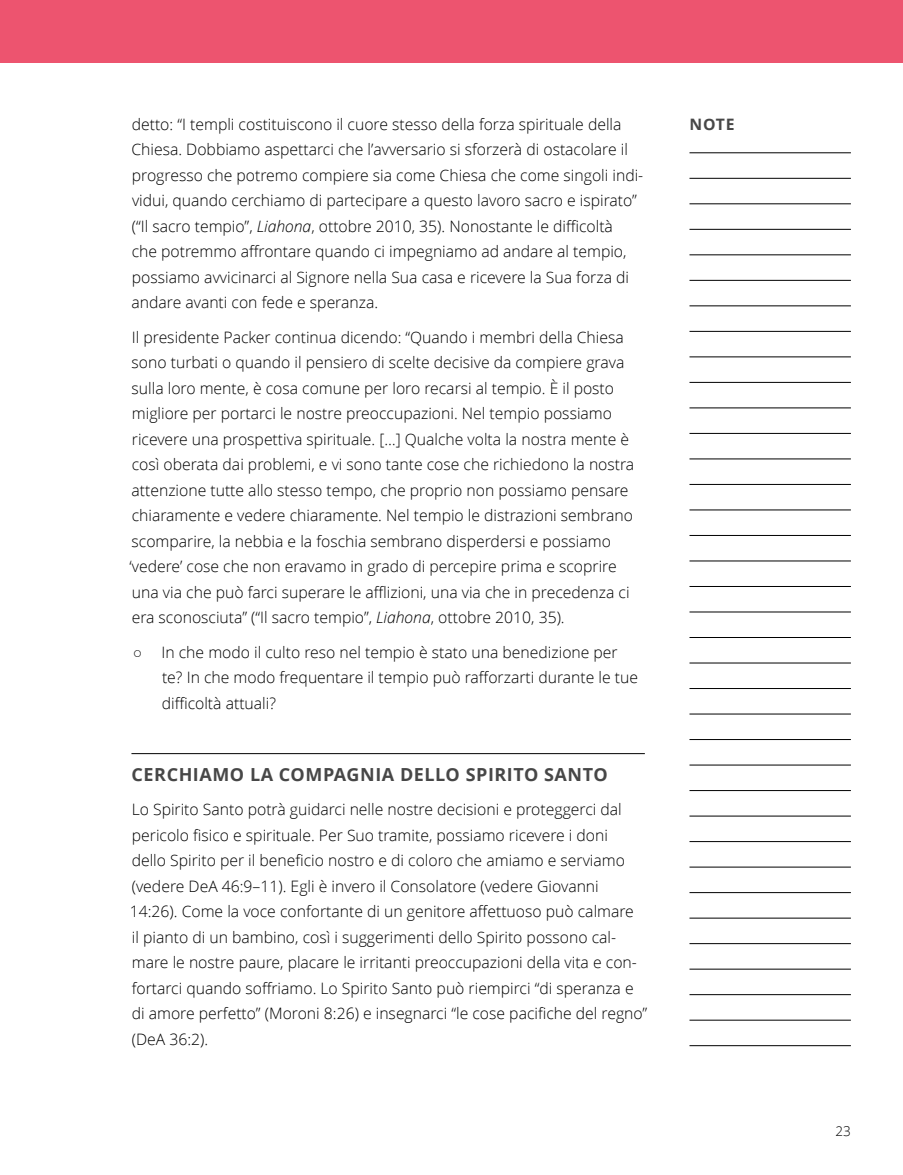
<style>
.page{position:relative;width:903px;height:1175px;background:#fff}
.page>*{position:absolute;margin:0;border:0;box-sizing:border-box;transform-origin:0 0}
.t1{font:700 18px "Zoramlds Lat";letter-spacing:.03em;color:#474747}
.p2_first{font:300 15.75px/25.5px "Zoramlds Lat";color:#000}
.p2{font:300 15.75px/25.5px "Zoramlds Lat";color:#000}
.p2_bullet-1_only_end{font:300 15.75px/25.5px "Zoramlds Lat";color:#000}
.t2{font:700 15.75px "Zoramlds Lat";color:#474747}
.t3{font:300 13.5px "Zoramlds Lat";color:#000}
.s1{font-style:italic}
</style>
<div class="page">
<hr style="left:689px;top:152px;width:162px;height:1px;background:#000">
<hr style="left:689px;top:178px;width:162px;height:1px;background:#000">
<hr style="left:689px;top:203px;width:162px;height:1px;background:#000">
<hr style="left:689px;top:229px;width:162px;height:1px;background:#000">
<hr style="left:689px;top:254px;width:162px;height:1px;background:#000">
<hr style="left:689px;top:280px;width:162px;height:1px;background:#000">
<hr style="left:689px;top:305px;width:162px;height:1px;background:#000">
<hr style="left:689px;top:331px;width:162px;height:1px;background:#000">
<hr style="left:689px;top:356px;width:162px;height:1px;background:#000">
<hr style="left:689px;top:382px;width:162px;height:1px;background:#000">
<hr style="left:689px;top:407px;width:162px;height:1px;background:#000">
<hr style="left:689px;top:433px;width:162px;height:1px;background:#000">
<hr style="left:689px;top:458px;width:162px;height:1px;background:#000">
<hr style="left:689px;top:484px;width:162px;height:1px;background:#000">
<hr style="left:689px;top:509px;width:162px;height:1px;background:#000">
<hr style="left:689px;top:535px;width:162px;height:1px;background:#000">
<hr style="left:689px;top:560px;width:162px;height:1px;background:#000">
<hr style="left:689px;top:586px;width:162px;height:1px;background:#000">
<hr style="left:689px;top:611px;width:162px;height:1px;background:#000">
<hr style="left:689px;top:637px;width:162px;height:1px;background:#000">
<hr style="left:689px;top:662px;width:162px;height:1px;background:#000">
<hr style="left:689px;top:688px;width:162px;height:1px;background:#000">
<hr style="left:689px;top:713px;width:162px;height:1px;background:#000">
<hr style="left:689px;top:739px;width:162px;height:1px;background:#000">
<hr style="left:689px;top:764px;width:162px;height:1px;background:#000">
<hr style="left:689px;top:790px;width:162px;height:1px;background:#000">
<hr style="left:689px;top:815px;width:162px;height:1px;background:#000">
<hr style="left:689px;top:841px;width:162px;height:1px;background:#000">
<hr style="left:689px;top:866px;width:162px;height:1px;background:#000">
<hr style="left:689px;top:892px;width:162px;height:1px;background:#000">
<hr style="left:689px;top:917px;width:162px;height:1px;background:#000">
<hr style="left:689px;top:943px;width:162px;height:1px;background:#000">
<hr style="left:689px;top:968px;width:162px;height:1px;background:#000">
<hr style="left:689px;top:994px;width:162px;height:1px;background:#000">
<hr style="left:689px;top:1019px;width:162px;height:1px;background:#000">
<hr style="left:689px;top:1045px;width:162px;height:1px;background:#000">
<div style="left:0;top:0;width:903px;height:63px;background:#ed546f"></div>
<hr style="left:131px;top:753px;width:514px;height:1px;background:#000">
<p class="p2_first" style="left:132px;top:111px;width:491px">detto: “I templi costituiscono il cuore stesso della forza spirituale della</p>
<p class="t2" style="left:689px;top:112px;width:47px">NOTE</p>
<p class="p2_first" style="left:131px;top:137px;width:513px">Chiesa. Dobbiamo aspettarci che l’avversario si sforzerà di ostacolare il progresso che potremo compiere sia come Chiesa che come singoli indi&shy;vidui, quando cerchiamo di partecipare a questo lavoro sacro e ispirato” (“Il sacro tempio”, <span class="s1">Liahona</span>, ottobre 2010, 35). Nonostante le difficoltà<br>che potremmo affrontare quando ci impegniamo ad andare al tempio, possiamo avvicinarci al Signore nella Sua casa e ricevere la Sua forza di andare avanti con fede e speranza.</p>
<p class="p2" style="left:130px;top:324px;width:506px">Il presidente Packer continua dicendo: “Quando i membri della Chiesa sono turbati o quando il pensiero di scelte decisive da compiere grava sulla loro mente, è cosa comune per loro recarsi al tempio. È il posto migliore per portarci le nostre preoccupazioni. Nel tempio possiamo ricevere una prospettiva spirituale. […] Qualche volta la nostra mente è così oberata dai problemi, e vi sono tante cose che richiedono la nostra attenzione tutte allo stesso tempo, che proprio non possiamo pensare chiaramente e vedere chiaramente. Nel tempio le distrazioni sembrano scomparire, la nebbia e la foschia sembrano disperdersi e possiamo ‘vedere’ cose che non eravamo in grado di percepire prima e scoprire una via che può farci superare le afflizioni, una via che in precedenza ci era sconosciuta” (“Il sacro tempio”, <span class="s1">Liahona</span>, ottobre 2010, 35).</p>
<p class="p2_bullet-1_only_end" style="left:162px;top:639px;width:478px;text-indent:-29px">○ In che modo il culto reso nel tempio è stato una benedizione per te? In che modo frequentare il tempio può rafforzarti durante le tue difficoltà attuali?</p>
<p class="t1" style="left:132px;top:760px;width:477px">CERCHIAMO LA COMPAGNIA DELLO SPIRITO SANTO</p>
<p class="p2_first" style="left:130px;top:797px;width:519px">Lo Spirito Santo potrà guidarci nelle nostre decisioni e proteggerci dal pericolo fisico e spirituale. Per Suo tramite, possiamo ricevere i doni<br>dello Spirito per il beneficio nostro e di coloro che amiamo e serviamo (vedere DeA 46:9–11). Egli è invero il Consolatore (vedere Giovanni 14:26). Come la voce confortante di un genitore affettuoso può calmare<br>il pianto di un bambino, così i suggerimenti dello Spirito possono cal&shy;mare le nostre paure, placare le irritanti preoccupazioni della vita e con&shy;fortarci quando soffriamo. Lo Spirito Santo può riempirci “di speranza e di amore perfetto” (Moroni 8:26) e insegnarci “le cose pacifiche del regno” (DeA 36:2).</p>
<p class="t3" style="left:835px;top:1121px;width:17px">23</p>
</div>
